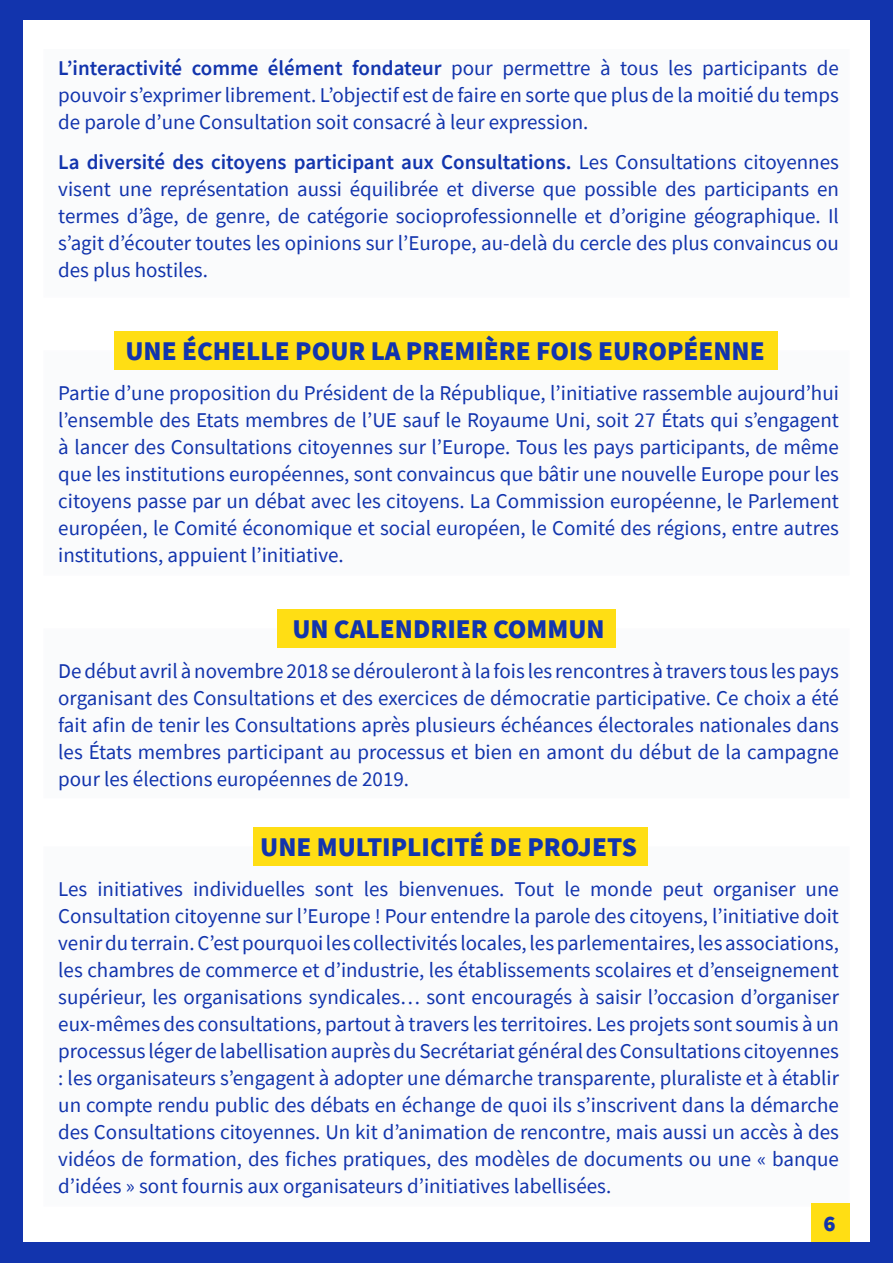
<style>
.page{position:relative;width:893px;height:1263px;background:#1234ad}
.page>*{position:absolute;margin:0;border:0;box-sizing:border-box;transform-origin:0 0}
.t1{font:900 27px "Source Sans Pro";color:#1234ad}
.t2{font:900 22.5px "Source Sans Pro";color:#1234ad}
.t3{font:21px/27px "Source Sans Pro";color:#1234ad;text-align:justify}
.s1{font-weight:600}
</style>
<div class="page">
<div style="left:23px;top:21px;width:847px;height:1221px;background:#fff"></div>
<div style="left:43px;top:49px;width:807px;height:249px;background:#fafbfc"></div>
<div style="left:43px;top:350px;width:807px;height:226px;background:#fafbfc"></div>
<div style="left:115px;top:331px;width:663px;height:38px;background:#ffde14"></div>
<div style="left:43px;top:628px;width:807px;height:170px;background:#fafbfc"></div>
<div style="left:277px;top:609px;width:338px;height:38px;background:#ffde14"></div>
<div style="left:43px;top:846px;width:807px;height:360px;background:#fafbfc"></div>
<div style="left:253px;top:827px;width:394px;height:38px;background:#ffde14"></div>
<div style="left:811px;top:1204px;width:39px;height:38px;background:#ffde14"></div>
<p class="t3" style="left:58px;top:55px;width:782px"><span class="s1">L’interactivité comme élément fondateur</span> pour permettre à tous les participants de pouvoir s’exprimer librement. L’objectif est de faire en sorte que plus de la moitié du temps de parole d’une Consultation soit consacré à leur expression.</p>
<p class="t3" style="left:58px;top:148px;width:782px"><span class="s1">La diversité des citoyens participant aux Consultations.</span> Les Consultations citoyennes visent une représentation aussi équilibrée et diverse que possible des participants en termes d’âge, de genre, de catégorie socioprofessionnelle et d’origine géographique. Il s’agit d’écouter toutes les opinions sur l’Europe, au-delà du cercle des plus convaincus ou des plus hostiles.</p>
<p class="t1" style="left:125px;top:332px;width:641px">UNE ÉCHELLE POUR LA PREMIÈRE FOIS EUROPÉENNE</p>
<p class="t3" style="left:58px;top:379px;width:782px">Partie d’une proposition du Président de la République, l’initiative rassemble aujourd’hui l’ensemble des Etats membres de l’UE sauf le Royaume Uni, soit 27 États qui s’engagent à lancer des Consultations citoyennes sur l’Europe. Tous les pays participants, de même que les institutions européennes, sont convaincus que bâtir une nouvelle Europe pour les citoyens passe par un débat avec les citoyens. La Commission européenne, le Parlement européen, le Comité économique et social européen, le Comité des régions, entre autres institutions, appuient l’initiative.</p>
<p class="t1" style="left:292px;top:611px;width:314px">UN CALENDRIER COMMUN</p>
<p class="t3" style="left:58px;top:657px;width:782px">De début avril à novembre 2018 se dérouleront à la fois les rencontres à travers tous les pays organisant des Consultations et des exercices de démocratie participative. Ce choix a été fait afin de tenir les Consultations après plusieurs échéances électorales nationales dans les États membres participant au processus et bien en amont du début de la campagne pour les élections européennes de 2019.</p>
<p class="t1" style="left:260px;top:829px;width:378px">UNE MULTIPLICITÉ DE PROJETS</p>
<p class="t3" style="left:58px;top:875px;width:782px">Les initiatives individuelles sont les bienvenues. Tout le monde peut organiser une Consultation citoyenne sur l’Europe ! Pour entendre la parole des citoyens, l’initiative doit venir du terrain. C’est pourquoi les collectivités locales, les parlementaires, les associations, les chambres de commerce et d’industrie, les établissements scolaires et d’enseignement supérieur, les organisations syndicales… sont encouragés à saisir l’occasion d’organiser eux-mêmes des consultations, partout à travers les territoires. Les projets sont soumis à un processus léger de labellisation auprès du Secrétariat général des Consultations citoyennes : les organisateurs s’engagent à adopter une démarche transparente, pluraliste et à établir un compte rendu public des débats en échange de quoi ils s’inscrivent dans la démarche des Consultations citoyennes. Un kit d’animation de rencontre, mais aussi un accès à des vidéos de formation, des fiches pratiques, des modèles de documents ou une « banque d’idées » sont fournis aux organisateurs d’initiatives labellisées.</p>
<p class="t2" style="left:823px;top:1208px;width:14px">6</p>
</div>
